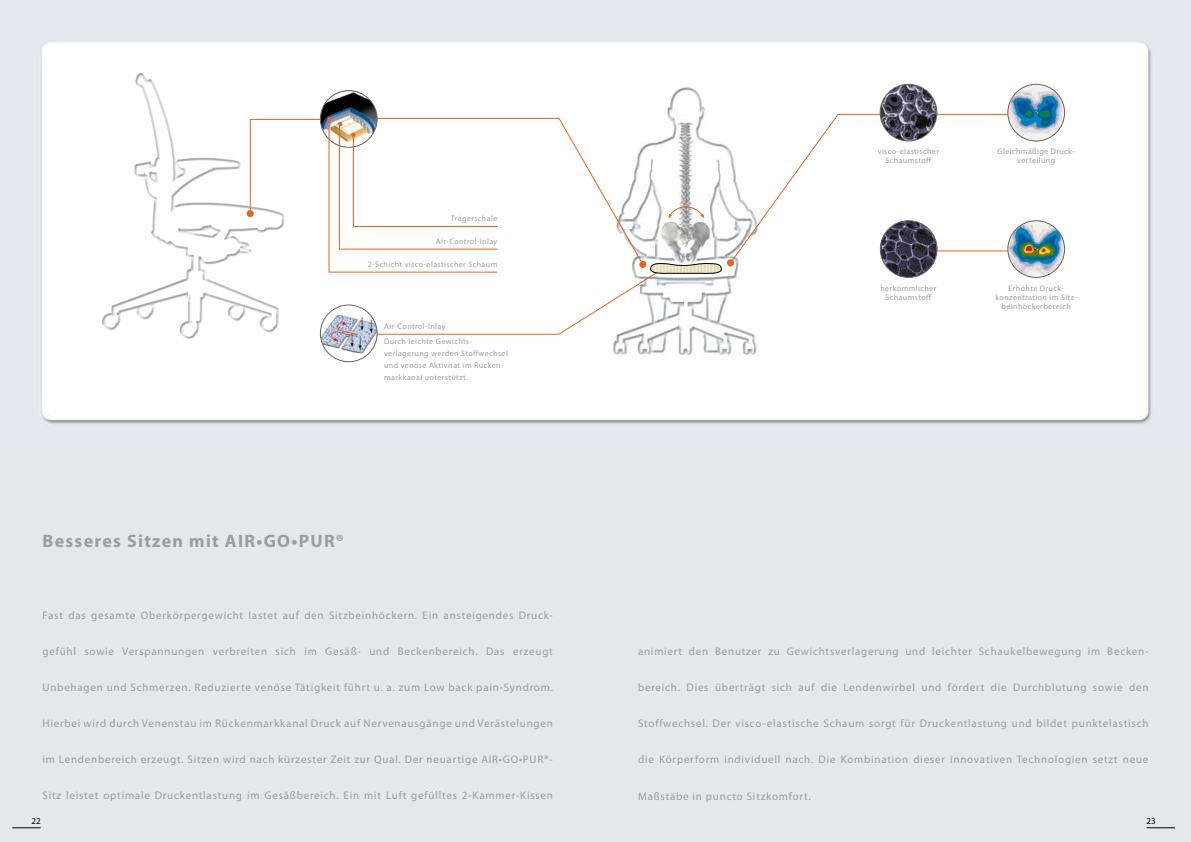
<style>
.page{position:relative;width:1191px;height:842px;background:#fff}
.page>*{position:absolute;margin:0;border:0;box-sizing:border-box;transform-origin:0 0}
.t1{font:700 18px "Myriad Pro";letter-spacing:.07em;color:#9c9d9f}
.t2{font:11px "Myriad Pro";letter-spacing:.07em;color:#9c9d9f}
.t3{font:9px "Myriad Pro";color:#000}
.t4{font:8px/9px "Myriad Pro";letter-spacing:.05em;color:#9c9d9f;text-align:center}
</style>
<div class="page">
<div style="left:0;top:0;width:595px;height:842px;background:#e3e8ec"></div>
<svg style="left:12px;top:827px;width:29px;height:1px"></svg>
<div style="left:595px;top:0;width:596px;height:842px;background:#e3e8ec"></div>
<svg style="left:1146px;top:827px;width:29px;height:1px"></svg>
<div style="left:42px;top:42px;width:1109px;height:382px;background:#fff"></div>
<img style="left:95px;top:69px;width:193px;height:273px">
<div style="left:247px;top:210px;width:7px;height:7px;background:#ea6221;border-radius:50%"></div>
<div style="left:366px;top:118px;width:296px;height:217px;background:#fff"></div>
<img style="left:320px;top:91px;width:57px;height:56px;border-radius:28px">
<svg style="left:250px;top:117px;width:248px;height:156px;background:#fbf7f5"></svg>
<div style="left:320px;top:305px;width:57px;height:57px;background:#fff;border-radius:50%"></div>
<img style="left:320px;top:315px;width:57px;height:38px">
<div style="left:320px;top:305px;width:57px;height:57px;border:1px solid #6f635c;border-radius:50%"></div>
<div style="left:639px;top:261px;width:7px;height:7px;background:#ea6221;border-radius:50%"></div>
<svg style="left:668px;top:206px;width:366px;height:45px;background:#d9d7d5"></svg>
<div style="left:730px;top:114px;width:303px;height:149px;background:#fff"></div>
<div style="left:727px;top:259px;width:7px;height:7px;background:#ea6221;border-radius:50%"></div>
<img style="left:880px;top:221px;width:57px;height:56px;border-radius:28px">
<div style="left:880px;top:220px;width:57px;height:58px;border:1px solid #6f635c;border-radius:50%"></div>
<img style="left:1007px;top:221px;width:57px;height:56px;border-radius:28px">
<div style="left:1007px;top:220px;width:58px;height:58px;border:1px solid #6f635c;border-radius:50%"></div>
<img style="left:880px;top:84px;width:57px;height:57px;border-radius:28px">
<div style="left:879px;top:84px;width:58px;height:57px;border:1px solid #6f635c;border-radius:50%"></div>
<img style="left:1007px;top:84px;width:57px;height:57px;border-radius:28px">
<div style="left:1007px;top:84px;width:58px;height:57px;border:1px solid #6f635c;border-radius:50%"></div>
<svg style="left:650px;top:263px;width:71px;height:14px"></svg>
<p class="t4" style="left:451px;top:214px;width:48px">Trägerschale</p>
<p class="t4" style="left:436px;top:237px;width:63px">Air-Control-Inlay</p>
<p class="t4" style="left:368px;top:259px;width:131px">2-Schicht visco-elastischer Schaum</p>
<p class="t4" style="left:384px;top:319px;width:90px;line-height:14.9px;text-align:left">Air-Control-Inlay<br>Durch leichte Gewichts-</p>
<p class="t4" style="left:384px;top:347px;width:125px;line-height:12px;text-align:left">verlagerung werden Stoffwechsel und venöse Aktivität im Rücken&shy;markkanal unterstützt.</p>
<h1 class="t1" style="left:43px;top:530px;width:303px">Besseres Sitzen mit AIR•GO•PUR®</h1>
<p class="t2" style="left:43px;top:609px;width:512px">Fast das gesamte Oberkörpergewicht lastet auf den Sitzbeinhöckern. Ein ansteigendes Druck-</p>
<p class="t2" style="left:43px;top:645px;width:512px">gefühl sowie Verspannungen verbreiten sich im Gesäß- und Beckenbereich. Das erzeugt</p>
<p class="t2" style="left:43px;top:681px;width:512px">Unbehagen und Schmerzen. Reduzierte venöse Tätigkeit führt u. a. zum Low back pain-Syndrom.</p>
<p class="t2" style="left:43px;top:717px;width:512px">Hierbei wird durch Venenstau im Rückenmarkkanal Druck auf Nervenausgänge und Verästelungen</p>
<p class="t2" style="left:43px;top:753px;width:512px">im Lendenbereich erzeugt. Sitzen wird nach kürzester Zeit zur Qual. Der neuartige AIR•GO•PUR®-</p>
<p class="t2" style="left:43px;top:789px;width:512px">Sitz leistet optimale Druckentlastung im Gesäßbereich. Ein mit Luft gefülltes 2-Kammer-Kissen</p>
<p class="t4" style="left:877px;top:147px;width:63px">visco-elastischer<br>Schaumstoff</p>
<p class="t4" style="left:880px;top:284px;width:57px">herkömmlicher<br>Schaumstoff</p>
<p class="t4" style="left:997px;top:147px;width:79px">Gleichmäßige Druck&shy;verteilung</p>
<p class="t4" style="left:995px;top:284px;width:83px">Erhöhte Druck&shy;konzentration im Sitz&shy;beinhöckerbereich</p>
<p class="t2" style="left:638px;top:645px;width:512px">animiert den Benutzer zu Gewichtsverlagerung und leichter Schaukelbewegung im Becken-</p>
<p class="t2" style="left:638px;top:681px;width:512px">bereich. Dies überträgt sich auf die Lendenwirbel und fördert die Durchblutung sowie den</p>
<p class="t2" style="left:638px;top:717px;width:512px">Stoffwechsel. Der visco-elastische Schaum sorgt für Druckentlastung und bildet punktelastisch</p>
<p class="t2" style="left:638px;top:753px;width:512px">die Körperform individuell nach. Die Kombination dieser innovativen Technologien setzt neue</p>
<p class="t2" style="left:638px;top:789px;width:174px">Maßstäbe in puncto Sitzkomfort.</p>
<p class="t3" style="left:31px;top:815px;width:11px">22</p>
<p class="t3" style="left:1146px;top:815px;width:11px">23</p>
</div>
